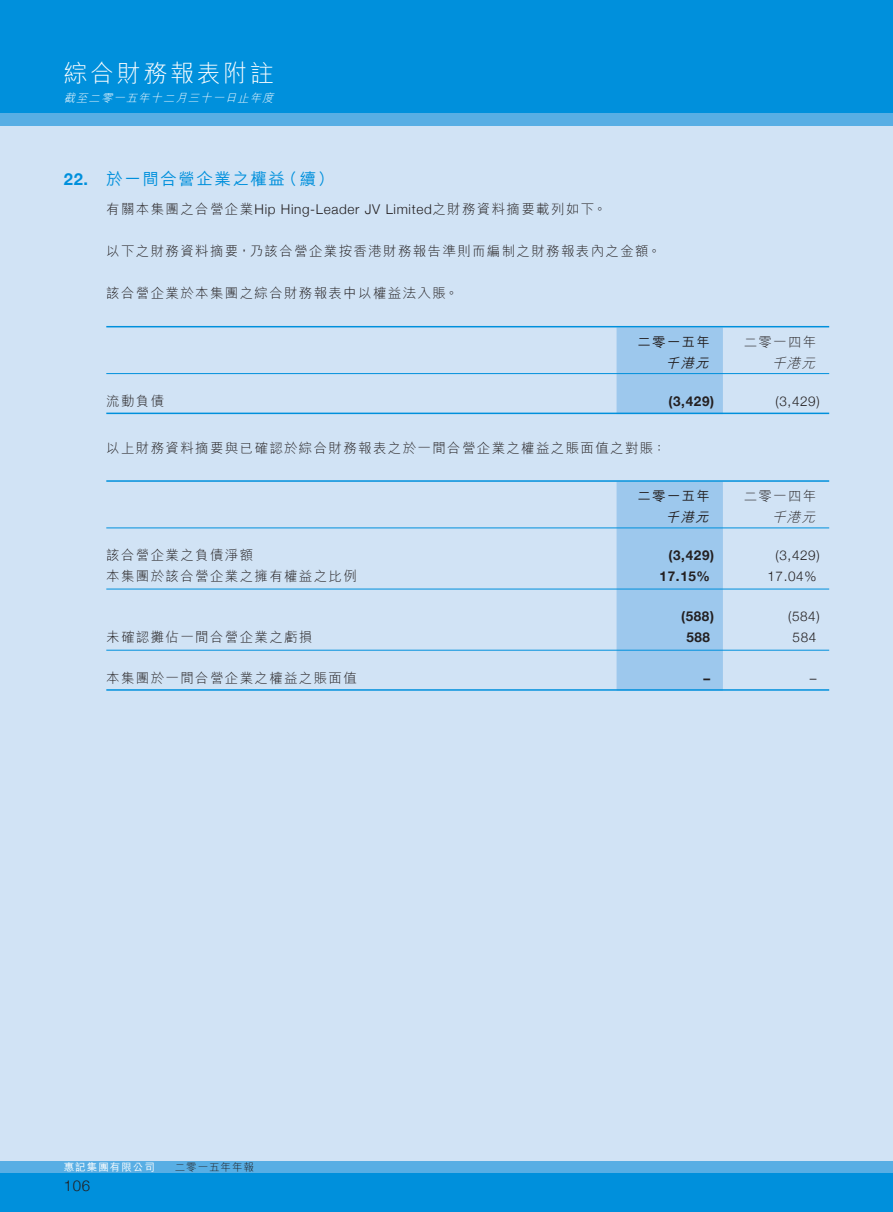
<style>
.page{position:relative;width:893px;height:1212px;background:#fff}
.page>*{position:absolute;margin:0;border:0;box-sizing:border-box;transform-origin:0 0}
.t1{font:24px "M Hei HK Light B5 pc H";letter-spacing:.11em;color:#fff}
.t2{font:16.5px "M Hei HK Medium B5 pc H";letter-spacing:.095em;color:#0090dc}
.t3{font:300 15px "Helvetica Neue";color:#231f20}
.t4{font:13.5px "M Hei HK Light B5 pc H";letter-spacing:.1em;color:#231f20}
.t5{font:300 13.5px "Helvetica Neue";letter-spacing:.05em;color:#231f20}
.t6{font:700 13.5px "Helvetica Neue";letter-spacing:.05em;color:#231f20}
.t7{font:13.5px "M Hei HK Medium B5 pc H";letter-spacing:.1em;color:#231f20}
.t8{font:italic 13.5px "M Hei HK Medium B5 pc H";color:#231f20}
.t9{font:italic 13.5px "M Hei HK Light B5 pc H";color:#231f20}
.t10{font:italic 11.25px "M Hei HK Light B5 pc H";color:#fff}
.t11{font:10.5px "M Hei HK Medium B5 pc H";letter-spacing:.1em;color:#fff}
.t12{font:10.5px "M Hei HK Light B5 pc H";letter-spacing:.095em;color:#231f20}
.s1{font-family:"Helvetica Neue";font-weight:700}
.s2{font-family:"M Hei HK Light B5 pc H";font-weight:400}
</style>
<div class="page">
<div style="left:0;top:120px;width:893px;height:1049px;background:#d1e3f5"></div>
<div style="left:0;top:1161px;width:893px;height:13px;background:#58aee4"></div>
<div style="left:0;top:1174px;width:893px;height:38px;background:#0090dc"></div>
<div style="left:0;top:0;width:893px;height:125px;background:#58aee4"></div>
<div style="left:0;top:0;width:893px;height:113px;background:#0090dc"></div>
<div style="left:617px;top:327px;width:106px;height:86px;background:#9dc8ed"></div>
<hr style="left:106px;top:326px;width:723px;height:1px;background:#0090dc">
<hr style="left:106px;top:373px;width:723px;height:1px;background:#0090dc">
<hr style="left:106px;top:413px;width:723px;height:1px;background:#0090dc">
<div style="left:617px;top:482px;width:106px;height:207px;background:#9dc8ed"></div>
<hr style="left:106px;top:480px;width:723px;height:2px;background:#0090dc">
<hr style="left:106px;top:527px;width:723px;height:1px;background:#0090dc">
<hr style="left:106px;top:589px;width:723px;height:1px;background:#0090dc">
<hr style="left:106px;top:650px;width:723px;height:1px;background:#0090dc">
<hr style="left:106px;top:689px;width:723px;height:2px;background:#0090dc">
<h1 class="t1" style="left:64px;top:64px;width:212px">綜合財務報表附註</h1>
<p class="t10" style="left:64px;top:93px;width:214px">截至二零一五年十二月三十一日止年度</p>
<p class="t2" style="left:64px;top:172px;width:272px"><span class="s1">22.</span> 於一間合營企業之權益（續）</p>
<p class="t5" style="left:106px;top:201px;width:502px"><span class="s2">有關本集團之合營企業</span>Hip Hing-Leader JV Limited<span class="s2">之財務資料摘要載列如下。</span></p>
<p class="t4" style="left:106px;top:246px;width:556px">以下之財務資料摘要，乃該合營企業按香港財務報告準則而編制之財務報表內之金額。</p>
<p class="t4" style="left:106px;top:288px;width:354px">該合營企業於本集團之綜合財務報表中以權益法入賬。</p>
<p class="t7" style="left:637px;top:337px;width:74px">二零一五年</p>
<p class="t4" style="left:744px;top:337px;width:74px">二零一四年</p>
<p class="t8" style="left:666px;top:358px;width:48px">千港元</p>
<p class="t9" style="left:772px;top:358px;width:48px">千港元</p>
<p class="t4" style="left:106px;top:396px;width:59px">流動負債</p>
<p class="t6" style="left:668px;top:393px;width:47px">(3,429)</p>
<p class="t5" style="left:775px;top:393px;width:46px">(3,429)</p>
<p class="t4" style="left:106px;top:442px;width:561px">以上財務資料摘要與已確認於綜合財務報表之於一間合營企業之權益之賬面值之對賬：</p>
<p class="t7" style="left:637px;top:491px;width:74px">二零一五年</p>
<p class="t4" style="left:744px;top:491px;width:74px">二零一四年</p>
<p class="t8" style="left:666px;top:512px;width:48px">千港元</p>
<p class="t9" style="left:772px;top:512px;width:48px">千港元</p>
<p class="t4" style="left:106px;top:550px;width:148px">該合營企業之負債淨額</p>
<p class="t6" style="left:668px;top:547px;width:47px">(3,429)</p>
<p class="t5" style="left:775px;top:547px;width:46px">(3,429)</p>
<p class="t4" style="left:106px;top:571px;width:252px">本集團於該合營企業之擁有權益之比例</p>
<p class="t6" style="left:660px;top:568px;width:52px">17.15%</p>
<p class="t5" style="left:767px;top:568px;width:51px">17.04%</p>
<p class="t6" style="left:681px;top:608px;width:35px">(588)</p>
<p class="t5" style="left:788px;top:608px;width:33px">(584)</p>
<p class="t4" style="left:106px;top:632px;width:208px">未確認攤佔一間合營企業之虧損</p>
<p class="t6" style="left:686px;top:629px;width:25px">588</p>
<p class="t5" style="left:793px;top:629px;width:25px">584</p>
<p class="t4" style="left:106px;top:672px;width:252px">本集團於一間合營企業之權益之賬面值</p>
<p class="t6" style="left:703px;top:669px;width:8px">–</p>
<p class="t5" style="left:810px;top:669px;width:8px">–</p>
<p class="t11" style="left:64px;top:1163px;width:93px">惠記集團有限公司</p>
<p class="t12" style="left:175px;top:1163px;width:81px">二零一五年年報</p>
<p class="t3" style="left:64px;top:1176px;width:28px">106</p>
</div>
